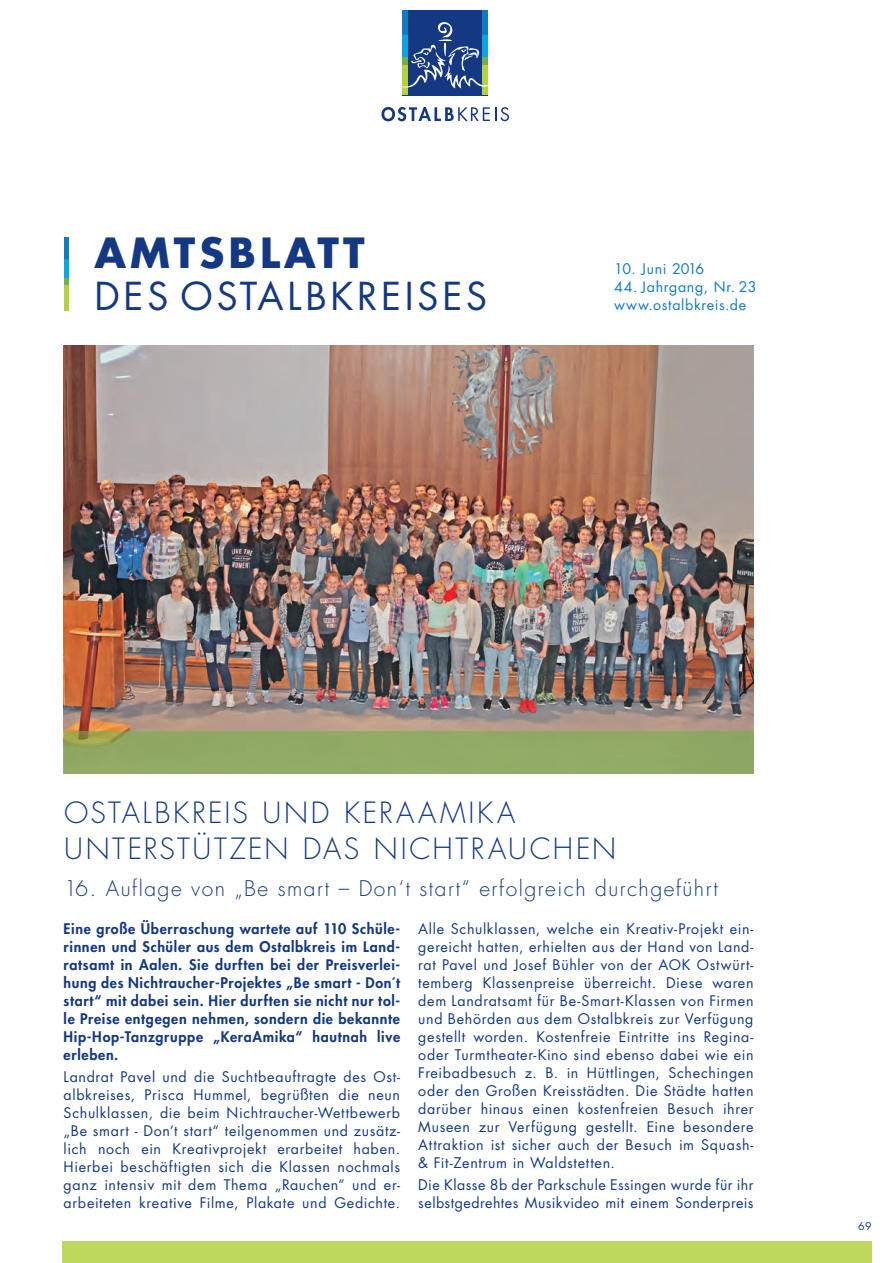
<style>
.page{position:relative;width:893px;height:1263px;background:#fff}
.page>*{position:absolute;margin:0;border:0;box-sizing:border-box;transform-origin:0 0}
.t1{font:700 40.5px "Futura Std";letter-spacing:.1em;color:#143982}
.t2{font:37.5px "Futura Std";letter-spacing:.1em;color:#143982}
.t3{font:300 28.5px/36px "Futura Std";letter-spacing:.09em;color:#143982}
.t4{font:300 21px "Futura Std";letter-spacing:.07em;color:#143982}
.t5{font:14.25px/18px "Futura Std";letter-spacing:.045em;color:#143982;text-align:justify}
.t6{font:800 14.25px/18px "Futura Std";letter-spacing:.045em;color:#143982;text-align:justify}
.t7{font:14.25px/18px "Futura Std";letter-spacing:.045em;color:#107bc1}
.t8{font:14.25px "Futura Std";letter-spacing:.005em;color:#107bc1}
.t9{font:10.5px "Futura Std";color:#143982}
</style>
<div class="page">
<div style="left:63px;top:1242px;width:809px;height:21px;background:#bdd85c"></div>
<svg style="left:381px;top:107px;width:128px;height:14px"></svg>
<div style="left:403px;top:10px;width:85px;height:85px;background:#143982"></div>
<div style="left:403px;top:10px;width:5px;height:26px;background:#107bc1"></div>
<div style="left:403px;top:65px;width:5px;height:30px;background:#b2d23f"></div>
<div style="left:482px;top:10px;width:6px;height:26px;background:#107bc1"></div>
<div style="left:482px;top:65px;width:6px;height:30px;background:#b2d23f"></div>
<svg style="left:402px;top:20px;width:86px;height:68px"></svg>
<div style="left:64px;top:237px;width:5px;height:22px;background:#107bc1"></div>
<svg style="left:64px;top:278px;width:5px;height:7px"></svg>
<div style="left:64px;top:259px;width:5px;height:19px;background:#08a7e0"></div>
<div style="left:64px;top:285px;width:5px;height:25px;background:#b2d23f"></div>
<img style="left:64px;top:345px;width:690px;height:386px">
<div style="left:64px;top:731px;width:690px;height:43px;background:#92aa65"></div>
<h1 class="t1" style="left:94px;top:226px;width:272px">AMTSBLATT</h1>
<h2 class="t2" style="left:94px;top:272px;width:394px">des Ostalbkreises</h2>
<p class="t8" style="left:614px;top:259px;width:92px">10. Juni 2016</p>
<p class="t7" style="left:614px;top:277px;width:144px">44. Jahrgang, Nr. 23 www.ostalbkreis.de</p>
<h3 class="t3" style="left:64px;top:795px;width:553px">OSTALBKREIS UND KERAAMIKA<br>UNTERSTÜTZEN DAS N ICHTRAUCHEN</h3>
<h3 class="t4" style="left:64px;top:875px;width:655px">16. AUFLAGE VON „BE SMART – DON‘T START“ ERFOLGREICH DURCHGEFÜHRT</h3>
<p class="t5" style="left:418px;top:920px;width:337px">Alle Schulklassen, welche ein Kreativ-Projekt ein&shy;gereicht hatten, erhielten aus der Hand von Land&shy;rat Pavel und Josef Bühler von der AOK Ostwürt&shy;temberg Klassenpreise überreicht. Diese waren dem Landratsamt für Be-Smart-Klassen von Firmen und Behörden aus dem Ostalbkreis zur Verfügung gestellt worden. Kostenfreie Eintritte ins Regina&shy;oder Turmtheater-Kino sind ebenso dabei wie ein Freibadbesuch z. B. in Hüttlingen, Schechingen oder den Großen Kreisstädten. Die Städte hatten darüber hinaus einen kostenfreien Besuch ihrer Museen zur Verfügung gestellt. Eine besondere Attraktion ist sicher auch der Besuch im Squash-&amp; Fit-Zentrum in Waldstetten.</p>
<p class="t5" style="left:418px;top:1176px;width:337px">Die Klasse 8b der Parkschule Essingen wurde für ihr selbstgedrehtes Musikvideo mit einem Sonderpreis</p>
<p class="t6" style="left:64px;top:920px;width:338px">Eine große Überraschung wartete auf 110 Schüle&shy;rinnen und Schüler aus dem Ostalbkreis im Land&shy;ratsamt in Aalen. Sie durften bei der Preisverlei&shy;hung des Nichtraucher-Projektes „Be smart - Don´t start“ mit dabei sein. Hier durften sie nicht nur tol&shy;le Preise entgegen nehmen, sondern die bekannte Hip-Hop-Tanzgruppe „KeraAmika“ hautnah live erleben.</p>
<p class="t5" style="left:64px;top:1068px;width:338px">Landrat Pavel und die Suchtbeauftragte des Ost&shy;albkreises, Prisca Hummel, begrüßten die neun Schulklassen, die beim Nichtraucher-Wettbewerb „Be smart - Don‘t start“ teilgenommen und zusätz&shy;lich noch ein Kreativprojekt erarbeitet haben.<br>Hierbei beschäftigten sich die Klassen nochmals ganz intensiv mit dem Thema „Rauchen“ und er&shy;arbeiteten kreative Filme, Plakate und Gedichte.</p>
<p class="t9" style="left:858px;top:1219px;width:15px">69</p>
</div>
